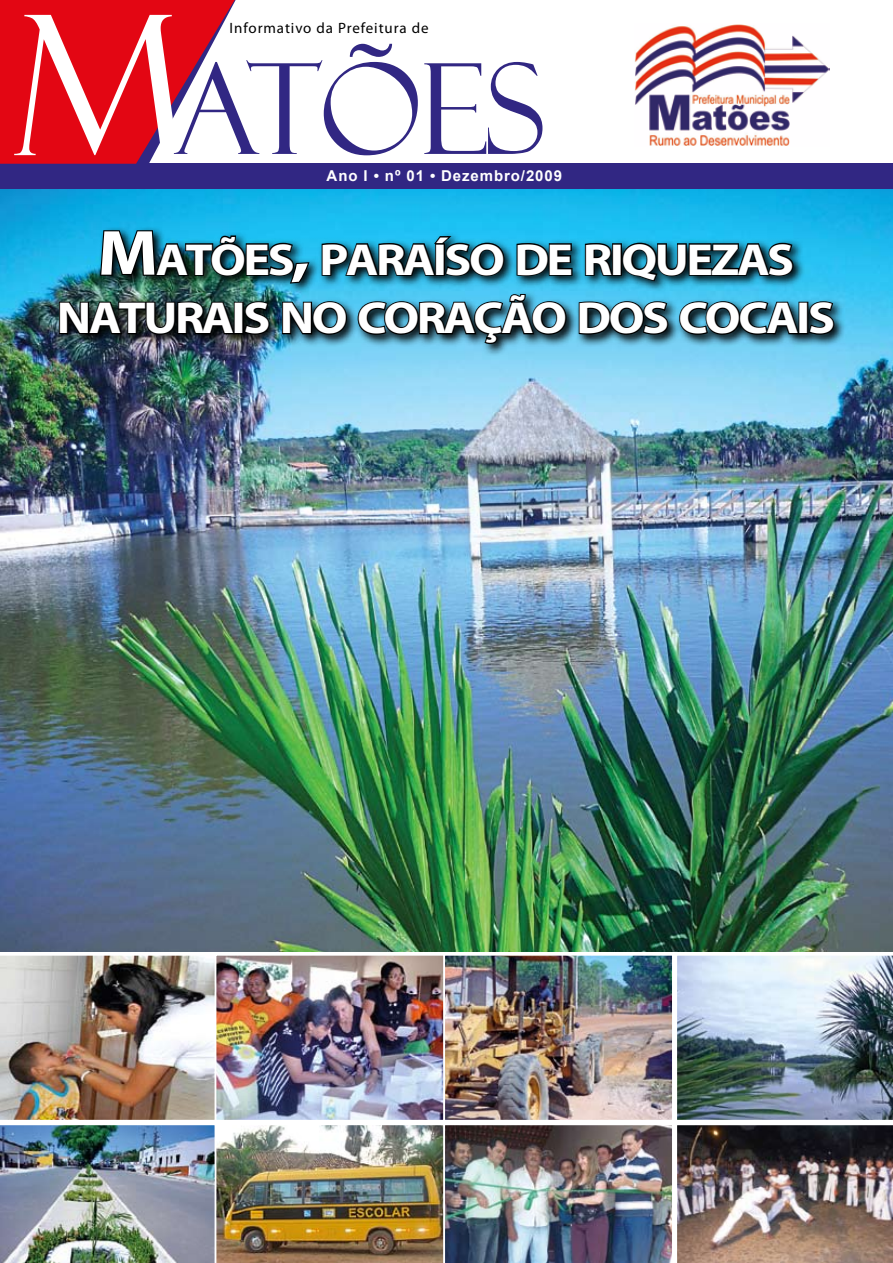
<style>
.page{position:relative;width:893px;height:1263px;background:#fff}
.page>*{position:absolute;margin:0;border:0;box-sizing:border-box;transform-origin:0 0}
.t1{font:126px "Felix Titling";letter-spacing:-.02em;color:#312783}
.t2{font:700 45px/58.5px "Myriad Pro";letter-spacing:-.05em;color:#fff;text-align:center;scale:1.11 1}
.t3{font:15px "Myriad Pro";letter-spacing:.06em;color:#000}
.t4{font:700 15px "Arial";letter-spacing:.06em;color:#fff}
.s1{font-size:195px;color:#fff}
.s2{font-size:64.2px}
</style>
<div class="page">
<img style="left:0;top:189px;width:893px;height:762px">
<img style="left:0;top:955px;width:893px;height:308px">
<img style="left:55px;top:226px;width:791px;height:131px">
<img style="left:99px;top:229px;width:212px;height:56px">
<svg style="left:320px;top:234px;width:185px;height:43px;background:#104f64"></svg>
<svg style="left:515px;top:242px;width:59px;height:35px;background:#0c3745"></svg>
<svg style="left:584px;top:242px;width:31px;height:35px"></svg>
<div style="left:612px;top:243px;width:10px;height:33px;border:2px solid #000"></div>
<svg style="left:621px;top:242px;width:174px;height:41px;background:#0e4050"></svg>
<img style="left:58px;top:300px;width:178px;height:36px">
<div style="left:234px;top:302px;width:10px;height:32px;border:2px solid #000"></div>
<svg style="left:242px;top:300px;width:29px;height:36px"></svg>
<svg style="left:281px;top:300px;width:67px;height:36px;background:#183b48"></svg>
<svg style="left:356px;top:293px;width:212px;height:52px;background:#2e6276"></svg>
<svg style="left:577px;top:300px;width:92px;height:36px;background:#1e4250"></svg>
<svg style="left:678px;top:300px;width:123px;height:36px;background:#214c5b"></svg>
<div style="left:798px;top:302px;width:10px;height:32px;border:2px solid #000"></div>
<svg style="left:807px;top:300px;width:28px;height:36px"></svg>
<div style="left:0;top:163px;width:893px;height:26px;background:#312783"></div>
<svg style="left:0;top:0;width:236px;height:164px"></svg>
<img style="left:634px;top:24px;width:195px;height:122px">
<h1 class="t1" style="left:14px;top:37px;width:533px"><span class="s1">M</span>ATÕES</h1>
<p class="t4" style="left:327px;top:165px;width:237px">Ano I • nº 01 • Dezembro/2009</p>
<p class="t3" style="left:230px;top:18px;width:200px">Informativo da Prefeitura de</p>
<p class="t2" style="left:57px;top:229px;width:702px"><span class="s2">M</span>ATÕES<span class="s2">,</span> PARAÍSO DE RIQUEZAS<br>NATURAIS NO CORAÇÃO DOS COCAIS</p>
</div>
